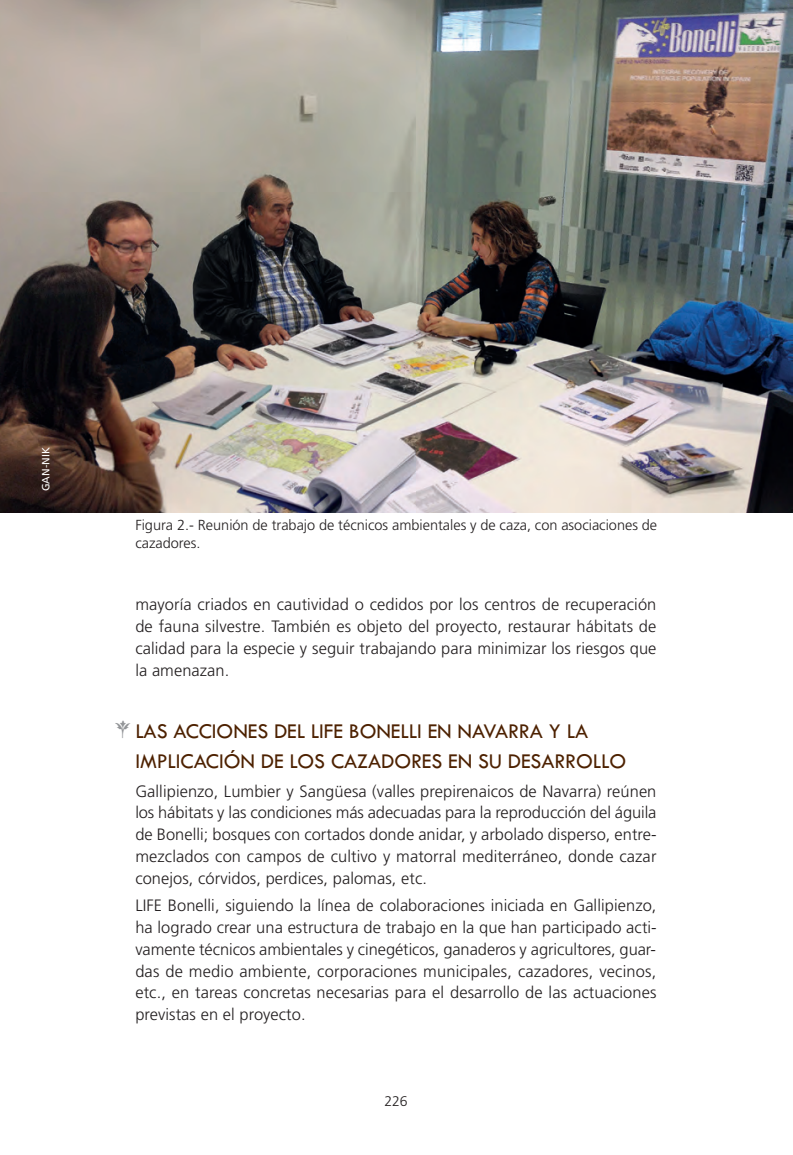
<style>
.page{position:relative;width:793px;height:1155px;background:#fff}
.page>*{position:absolute;margin:0;border:0;box-sizing:border-box;transform-origin:0 0}
.t1{font:500 40.25px "Fleurons";color:#939598}
.t2{font:21.88px/29.8px "Tw Cen";letter-spacing:-.005em;color:#4d2100}
.t3{font:300 16.45px/21.9px "Frutiger";letter-spacing:.005em;color:#231f20;text-align:justify}
.t4{font:300 14.53px/17.5px "Frutiger";color:#231f20}
.t5{font:300 14px "Frutiger";color:#231f20}
.t6{font:10.5px "Frutiger";color:#fff}
</style>
<div class="page">
<img style="left:0;top:0;width:793px;height:513px">
<p class="t6" style="left:42px;top:491px;width:45px;rotate:-90deg">GAN-NIK</p>
<p class="t4" style="left:135px;top:517px;width:523px">Figura 2.- Reunión de trabajo de técnicos ambientales y de caza, con asociaciones de cazadores.</p>
<p class="t3" style="left:135px;top:595px;width:522px">mayoría criados en cautividad o cedidos por los centros de recuperación de fauna silvestre. También es objeto del proyecto, restaurar hábitats de calidad para la especie y seguir trabajando para minimizar los riesgos que la amenazan.</p>
<h1 class="t1" style="left:103px;top:721px;width:41px">M</h1>
<h2 class="t2" style="left:135px;top:716px;width:492px">LAS ACCIONES DEL LIFE BONELLI EN NAVARRA Y LA<br>IMPLICACIÓN DE LOS CAZADORES EN SU DESARROLLO</h2>
<p class="t3" style="left:135px;top:781px;width:523px">Gallipienzo, Lumbier y Sangüesa (valles prepirenaicos de Navarra) reúnen los hábitats y las condiciones más adecuadas para la reproducción del águila de Bonelli; bosques con cortados donde anidar, y arbolado disperso, entre&shy;mezclados con campos de cultivo y matorral mediterráneo, donde cazar conejos, córvidos, perdices, palomas, etc.</p>
<p class="t3" style="left:135px;top:895px;width:523px">LIFE Bonelli, siguiendo la línea de colaboraciones iniciada en Gallipienzo, ha logrado crear una estructura de trabajo en la que han participado acti&shy;vamente técnicos ambientales y cinegéticos, ganaderos y agricultores, guar&shy;das de medio ambiente, corporaciones municipales, cazadores, vecinos, etc., en tareas concretas necesarias para el desarrollo de las actuaciones previstas en el proyecto.</p>
<p class="t5" style="left:384px;top:1095px;width:25px">226</p>
</div>
